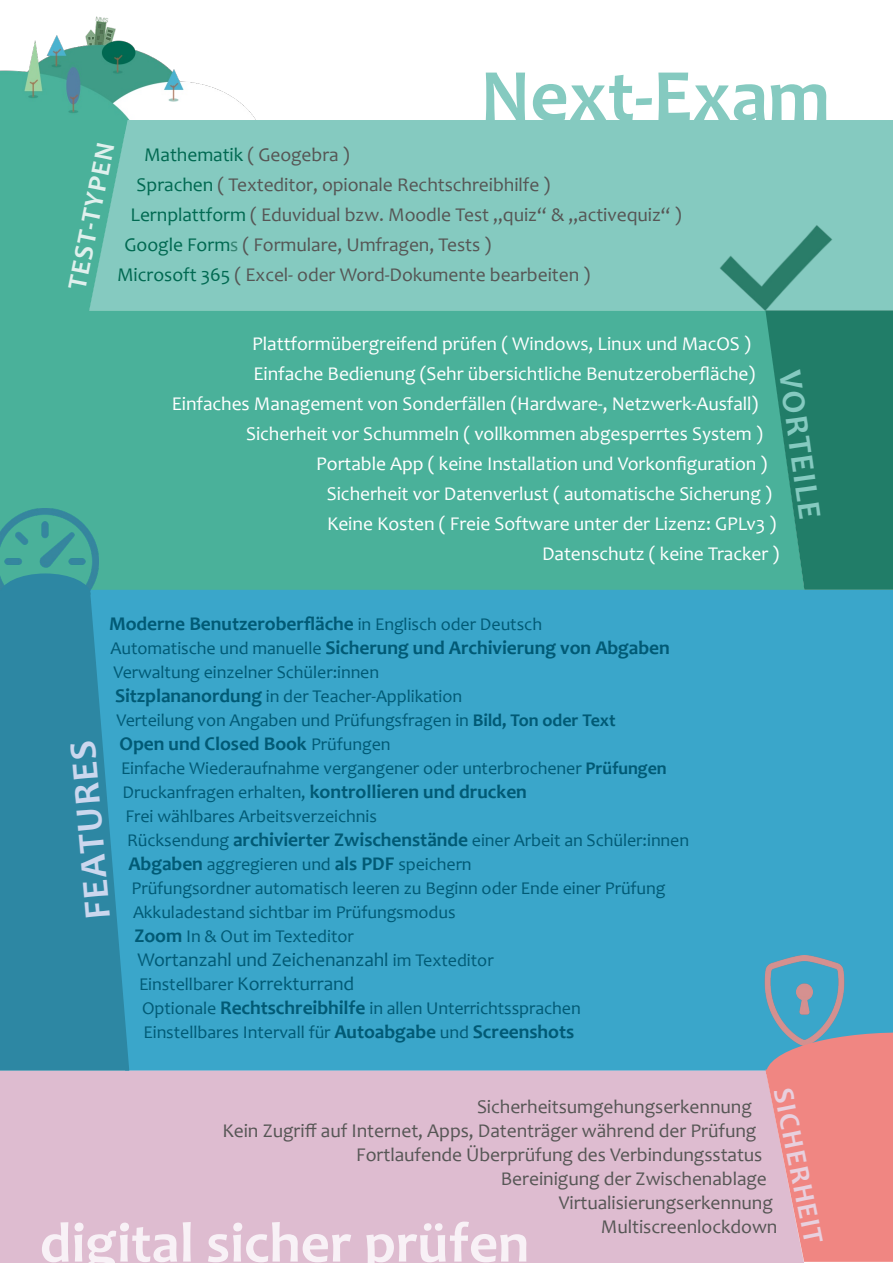
<style>
.page{position:relative;width:893px;height:1263px;background:#fff}
.page>*{position:absolute;margin:0;border:0;box-sizing:border-box;transform-origin:0 0}
.t1{font:700 75px "Candara";color:#85cac0}
.t2{font:700 57px "Candara";color:#f8f1f6}
.t3{font:700 37.5px "Candara";color:#cbd7ee}
.t4{font:700 33px "Candara";color:#85cac0}
.t5{font:700 28.5px "Candara";color:#e8d0de}
.t6{font:700 27px "Candara";color:#e0f0ed}
.t7{font:19.5px "Candara";letter-spacing:-.005em;color:#565655}
.t8{font:19.5px "Candara";letter-spacing:-.005em;color:#fff}
.t9{font:700 19.5px/24px "Candara";letter-spacing:-.005em;color:#015a75}
.t10{font:19.5px "Candara";letter-spacing:-.005em;color:#015a75}
.t11{font:19.5px "Candara";letter-spacing:-.005em;color:#006951}
.t12{font:18px/24px "Candara";letter-spacing:-.005em;color:#015a75}
.s1{color:#565655}
.s2{color:#006951}
.s3{color:#358271}
.s4{font-weight:400;font-size:18px}
.s5{font-weight:700;font-size:19.5px}
.s6{font-weight:700}
.s7{font-size:18px}
.s8{font-size:19.5px}
</style>
<div class="page">
<img style="left:0;top:16px;width:256px;height:104px">
<div style="left:128px;top:120px;width:765px;height:190px;background:#85cac0"></div>
<div style="left:0;top:310px;width:765px;height:280px;background:#4ab19a"></div>
<div style="left:129px;top:590px;width:764px;height:481px;background:#3aa6ca"></div>
<img style="left:0;top:508px;width:98px;height:82px">
<div style="left:0;top:1071px;width:804px;height:192px;background:#debcd0"></div>
<svg style="left:765px;top:310px;width:128px;height:280px;background:#288671"></svg>
<svg style="left:0;top:120px;width:128px;height:192px;background:#52b49f"></svg>
<svg style="left:0;top:590px;width:129px;height:481px;background:#2f8ba9"></svg>
<img style="left:759px;top:956px;width:90px;height:89px">
<img style="left:709px;top:199px;width:132px;height:133px">
<svg style="left:765px;top:1032px;width:128px;height:230px;background:#e68e8e"></svg>
<svg style="left:0;top:573px;width:91px;height:22px;background:#328ea1"></svg>
<h1 class="t1" style="left:480px;top:66px;width:351px">Next‐Exam</h1>
<h3 class="t6" style="left:66px;top:287px;width:151px;rotate:-79deg">TEST‐TYPEN</h3>
<p class="t11" style="left:144px;top:147px;width:207px">Mathematik <span class="s1">( Geogebra )</span></p>
<p class="t7" style="left:137px;top:177px;width:415px"><span class="s2">Sprachen</span> ( Texteditor, opionale Rechtschreibhilfe )</p>
<p class="t7" style="left:131px;top:207px;width:553px"><span class="s2">Lernplattform</span> ( Eduvidual bzw. Moodle Test „quiz“ &amp; „activequiz“ )</p>
<p class="t7" style="left:125px;top:237px;width:368px"><span class="s2">Google Form</span><span class="s3">s</span> ( Formulare, Umfragen, Tests )</p>
<p class="t7" style="left:117px;top:267px;width:475px"><span class="s2">Microsoft 365</span> ( Excel‐ oder Word‐Dokumente bearbeiten )</p>
<p class="t8" style="left:252px;top:336px;width:500px">Plattformübergreifend prüfen ( Windows, Linux und MacOS )</p>
<p class="t8" style="left:253px;top:366px;width:503px">Einfache Bedienung (Sehr übersichtliche Benutzeroberfläche)</p>
<p class="t8" style="left:172px;top:396px;width:588px">Einfaches Management von Sonderfällen (Hardware‐, Netzwerk‐Ausfall)</p>
<p class="t8" style="left:246px;top:426px;width:518px">Sicherheit vor Schummeln ( vollkommen abgesperrtes System )</p>
<p class="t8" style="left:316px;top:456px;width:453px">Portable App ( keine Installation und Vorkonfiguration )</p>
<p class="t8" style="left:327px;top:486px;width:447px">Sicherheit vor Datenverlust ( automatische Sicherung )</p>
<p class="t8" style="left:327px;top:516px;width:451px">Keine Kosten ( Freie Software unter der Lizenz: GPLv3 )</p>
<p class="t8" style="left:542px;top:546px;width:239px">Datenschutz ( keine Tracker )</p>
<h3 class="t4" style="left:803px;top:368px;width:152px;rotate:82deg">VORTEILE</h3>
<p class="t9" style="left:109px;top:614px;width:562px">Moderne Benutzeroberfläche <span class="s4">in Englisch oder Deutsch<br>Automatische und manuelle</span> Sicherung und Archivierung von Abgaben</p>
<p class="t12" style="left:113px;top:662px;width:503px">Verwaltung einzelner Schüler:innen<br><span class="s5">Sitzplananordung</span> in der Teacher‐Applikation<br>Verteilung von Angaben und Prüfungsfragen in <span class="s6">Bild, Ton oder Text</span></p>
<p class="t9" style="left:119px;top:734px;width:273px">Open und Closed Book <span class="s4">Prüfungen</span></p>
<p class="t12" style="left:121px;top:758px;width:547px">Einfache Wiederaufnahme vergangener oder unterbrochener <span class="s6">Prüfungen</span></p>
<p class="t9" style="left:122px;top:782px;width:406px"><span class="s4">Druckanfragen erhalten,</span> kontrollieren und drucken</p>
<p class="t12" style="left:125px;top:806px;width:253px">Frei wählbares Arbeitsverzeichnis</p>
<p class="t12" style="left:127px;top:830px;width:564px">Rücksendung <span class="s5">archivierter Zwischenstände</span> einer Arbeit an Schüler:innen</p>
<p class="t12" style="left:128px;top:854px;width:345px"><span class="s5">Abgaben</span> aggregieren und <span class="s5">als PDF</span> speichern</p>
<p class="t12" style="left:131px;top:878px;width:535px">Prüfungsordner automatisch leeren zu Beginn oder Ende einer Prüfung</p>
<p class="t12" style="left:133px;top:902px;width:324px">Akkuladestand sichtbar im Prüfungsmodus</p>
<p class="t12" style="left:134px;top:926px;width:221px"><span class="s5">Zoom</span> In &amp; Out im Texteditor</p>
<p class="t10" style="left:137px;top:952px;width:358px">Wortanzahl und Zeichenanzahl <span class="s7">im Texteditor</span></p>
<p class="t12" style="left:139px;top:974px;width:443px">Einstellbarer <span class="s8">Korrekturrand<br></span>Optionale <span class="s5">Rechtschreibhilfe</span> in allen Unterrichtssprachen<br>Einstellbares Intervall für <span class="s5">Autoabgabe</span> und <span class="s5">Screenshots</span></p>
<h3 class="t3" style="left:83px;top:920px;width:181px;rotate:-95deg">FEATURES</h3>
<h3 class="t5" style="left:793px;top:1086px;width:159px;rotate:78deg">SICHERHEIT</h3>
<p class="t7" style="left:477px;top:1099px;width:276px">Sicherheitsumgehungserkennung</p>
<p class="t7" style="left:222px;top:1123px;width:535px">Kein Zugriff auf Internet, Apps, Datenträger während der Prüfung</p>
<p class="t7" style="left:356px;top:1147px;width:408px">Fortlaufende Überprüfung des Verbindungsstatus</p>
<p class="t7" style="left:501px;top:1171px;width:268px">Bereinigung der Zwischenablage</p>
<p class="t7" style="left:559px;top:1195px;width:216px">Virtualisierungserkennung</p>
<p class="t7" style="left:601px;top:1219px;width:178px">Multiscreenlockdown</p>
<h2 class="t2" style="left:40px;top:1220px;width:491px">digital sicher prüfen</h2>
</div>
